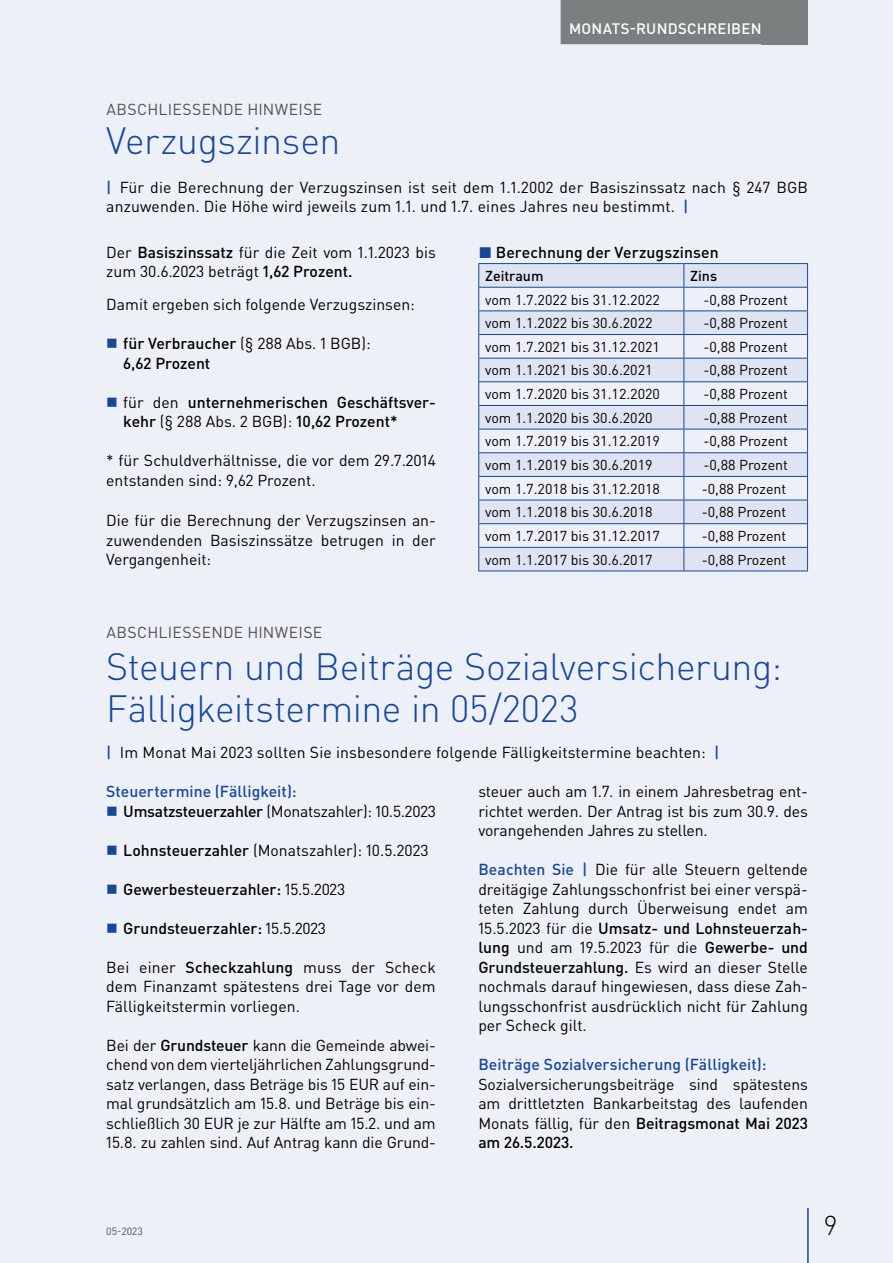
<style>
.page{position:relative;width:893px;height:1263px;background:#eef0f7}
.page>*{position:absolute;margin:0;border:0;box-sizing:border-box;transform-origin:0 0}
.t1{font:300 37.5px/42px "DIN Pro";letter-spacing:-.01em;color:#164899}
.t2{font:300 27px "DIN Pro";color:#000001}
.t3{font:15.75px/19.5px "DIN Pro";color:#000001;text-align:justify}
.t4{font:500 15.75px/19.5px "DIN Pro";color:#000001}
.t5{font:500 15.75px/19.5px "DIN Pro";letter-spacing:.005em;color:#164899}
.t6{font:15.75px "DIN Pro";letter-spacing:.015em;color:#4f5253}
.t7{font:500 15px "DIN Pro";letter-spacing:.015em;color:#fff}
.t8{font:14.25px "DIN Pro";color:#000001}
.t9{font:500 14.25px "DIN Pro";color:#000001}
.t10{font:10.5px "DIN Pro";color:#4f5253}
.s1{font-weight:500;color:#164899}
.s2{font-weight:500}
.s3{font-weight:400}
.s4{color:#164899}
.s5{color:#000001}
.s6{font-weight:400;color:#000001}
</style>
<div class="page">
<div style="left:762px;top:0;width:46px;height:44px;background:#7c7f80"></div>
<div style="left:561px;top:0;width:209px;height:44px;background:#7c7f80"></div>
<hr style="left:807px;top:1208px;width:2px;height:55px;background:#18469d">
<hr style="left:478px;top:263px;width:206px;height:1px;background:#164899">
<hr style="left:684px;top:263px;width:124px;height:1px;background:#164899">
<svg style="left:478px;top:264px;width:330px;height:307px"></svg>
<hr style="left:478px;top:571px;width:206px;height:1px;background:#164899">
<hr style="left:684px;top:571px;width:124px;height:1px;background:#164899">
<p class="t7" style="left:569px;top:18px;width:194px">MONATS-RUNDSCHREIBEN</p>
<p class="t6" style="left:106px;top:98px;width:217px">ABSCHLIESSENDE HINWEISE</p>
<h1 class="t1" style="left:106px;top:118px;width:236px">Verzugszinsen</h1>
<p class="t3" style="left:106px;top:177px;width:703px"><span class="s1">|</span> Für die Berechnung der Verzugszinsen ist seit dem 1.1.2002 der Basiszinssatz nach § 247 BGB anzuwenden. Die Höhe wird jeweils zum 1.1. und 1.7. eines Jahres neu bestimmt. <span class="s1">|</span></p>
<p class="t3" style="left:106px;top:241px;width:331px">Der <span class="s2">Basiszinssatz</span> für die Zeit vom 1.1.2023 bis zum 30.6.2023 beträgt <span class="s2">1,62 Prozent.</span></p>
<p class="t3" style="left:106px;top:294px;width:310px">Damit ergeben sich folgende Verzugszinsen:</p>
<p class="t4" style="left:123px;top:333px;width:249px">für Verbraucher <span class="s3">(§ 288 Abs. 1 BGB):<br></span>6,62 Prozent</p>
<p class="t4" style="left:123px;top:391px;width:314px"><span class="s3">für den</span> unternehmerischen Geschäftsver&shy;kehr <span class="s3">(§ 288 Abs. 2 BGB):</span> 10,62 Prozent*</p>
<p class="t3" style="left:106px;top:450px;width:331px">* für Schuldverhältnisse, die vor dem 29.7.2014 entstanden sind: 9,62 Prozent.</p>
<p class="t3" style="left:106px;top:510px;width:331px">Die für die Berechnung der Verzugszinsen an&shy;zuwendenden Basiszinssätze betrugen in der Vergangenheit:</p>
<p class="t4" style="left:479px;top:241px;width:241px"><span class="s4">◼</span> Berechnung der Verzugszinsen</p>
<p class="t9" style="left:485px;top:266px;width:60px">Zeitraum</p>
<p class="t9" style="left:690px;top:266px;width:28px">Zins</p>
<p class="t8" style="left:485px;top:290px;width:176px">vom 1.7.2022 bis 31.12.2022</p>
<p class="t8" style="left:703px;top:290px;width:86px">-0,88 Prozent</p>
<p class="t8" style="left:485px;top:313px;width:169px">vom 1.1.2022 bis 30.6.2022</p>
<p class="t8" style="left:703px;top:313px;width:86px">-0,88 Prozent</p>
<p class="t8" style="left:485px;top:337px;width:176px">vom 1.7.2021 bis 31.12.2021</p>
<p class="t8" style="left:703px;top:337px;width:86px">-0,88 Prozent</p>
<p class="t8" style="left:485px;top:361px;width:169px">vom 1.1.2021 bis 30.6.2021</p>
<p class="t8" style="left:703px;top:361px;width:86px">-0,88 Prozent</p>
<p class="t8" style="left:485px;top:384px;width:176px">vom 1.7.2020 bis 31.12.2020</p>
<p class="t8" style="left:703px;top:384px;width:86px">-0,88 Prozent</p>
<p class="t8" style="left:485px;top:408px;width:169px">vom 1.1.2020 bis 30.6.2020</p>
<p class="t8" style="left:703px;top:408px;width:86px">-0,88 Prozent</p>
<p class="t8" style="left:485px;top:431px;width:176px">vom 1.7.2019 bis 31.12.2019</p>
<p class="t8" style="left:703px;top:431px;width:86px">-0,88 Prozent</p>
<p class="t8" style="left:485px;top:455px;width:169px">vom 1.1.2019 bis 30.6.2019</p>
<p class="t8" style="left:703px;top:455px;width:86px">-0,88 Prozent</p>
<p class="t8" style="left:485px;top:479px;width:176px">vom 1.7.2018 bis 31.12.2018</p>
<p class="t8" style="left:702px;top:479px;width:86px">-0,88 Prozent</p>
<p class="t8" style="left:485px;top:502px;width:169px">vom 1.1.2018 bis 30.6.2018</p>
<p class="t8" style="left:702px;top:502px;width:86px">-0,88 Prozent</p>
<p class="t8" style="left:485px;top:526px;width:176px">vom 1.7.2017 bis 31.12.2017</p>
<p class="t8" style="left:702px;top:526px;width:86px">-0,88 Prozent</p>
<p class="t8" style="left:485px;top:550px;width:169px">vom 1.1.2017 bis 30.6.2017</p>
<p class="t8" style="left:702px;top:550px;width:86px">-0,88 Prozent</p>
<p class="t6" style="left:106px;top:622px;width:217px">ABSCHLIESSENDE HINWEISE</p>
<h1 class="t1" style="left:106px;top:644px;width:677px">Steuern und Beiträge Sozialversicherung:<br>Fälligkeitstermine in 05/2023</h1>
<p class="t3" style="left:106px;top:742px;width:615px"><span class="s1">|</span> Im Monat Mai 2023 sollten Sie insbesondere folgende Fälligkeitstermine beachten: <span class="s1">|</span></p>
<p class="t5" style="left:123px;top:781px;width:314px;text-indent:-17px">Steuertermine (Fälligkeit):<br><span class="s5">Umsatzsteuerzahler</span> <span class="s6">(Monatszahler): 10.5.2023</span></p>
<p class="t3" style="left:123px;top:840px;width:307px"><span class="s2">Lohnsteuerzahler</span> (Monatszahler): 10.5.2023</p>
<p class="t4" style="left:123px;top:879px;width:223px">Gewerbesteuerzahler: <span class="s3">15.5.2023</span></p>
<p class="t4" style="left:123px;top:918px;width:204px">Grundsteuerzahler: <span class="s3">15.5.2023</span></p>
<p class="t3" style="left:106px;top:957px;width:331px">Bei einer <span class="s2">Scheckzahlung</span> muss der Scheck dem Finanzamt spätestens drei Tage vor dem Fälligkeitstermin vorliegen.</p>
<p class="t3" style="left:106px;top:1035px;width:331px">Bei der <span class="s2">Grundsteuer</span> kann die Gemeinde abwei&shy;chend von dem vierteljährlichen Zahlungsgrund&shy;satz verlangen, dass Beträge bis 15 EUR auf ein&shy;mal grundsätzlich am 15.8. und Beträge bis ein&shy;schließlich 30 EUR je zur Hälfte am 15.2. und am 15.8. zu zahlen sind. Auf Antrag kann die Grund-</p>
<p class="t3" style="left:478px;top:781px;width:331px">steuer auch am 1.7. in einem Jahresbetrag ent&shy;richtet werden. Der Antrag ist bis zum 30.9. des vorangehenden Jahres zu stellen.</p>
<p class="t3" style="left:478px;top:859px;width:331px"><span class="s1">Beachten Sie |</span> Die für alle Steuern geltende dreitägige Zahlungsschonfrist bei einer verspä&shy;teten Zahlung durch Überweisung endet am 15.5.2023 für die <span class="s2">Umsatz- und Lohnsteuerzah&shy;lung</span> und am 19.5.2023 für die <span class="s2">Gewerbe- und Grundsteuerzahlung.</span> Es wird an dieser Stelle nochmals darauf hingewiesen, dass diese Zah&shy;lungsschonfrist ausdrücklich nicht für Zahlung per Scheck gilt.</p>
<p class="t5" style="left:478px;top:1054px;width:290px">Beiträge Sozialversicherung (Fälligkeit):</p>
<p class="t3" style="left:478px;top:1074px;width:331px">Sozialversicherungsbeiträge sind spätestens am drittletzten Bankarbeitstag des laufenden Monats fällig, für den <span class="s2">Beitragsmonat Mai 2023 am 26.5.2023.</span></p>
<p class="t10" style="left:106px;top:1224px;width:38px">05-2023</p>
<h2 class="t2" style="left:824px;top:1207px;width:14px">9</h2>
</div>
